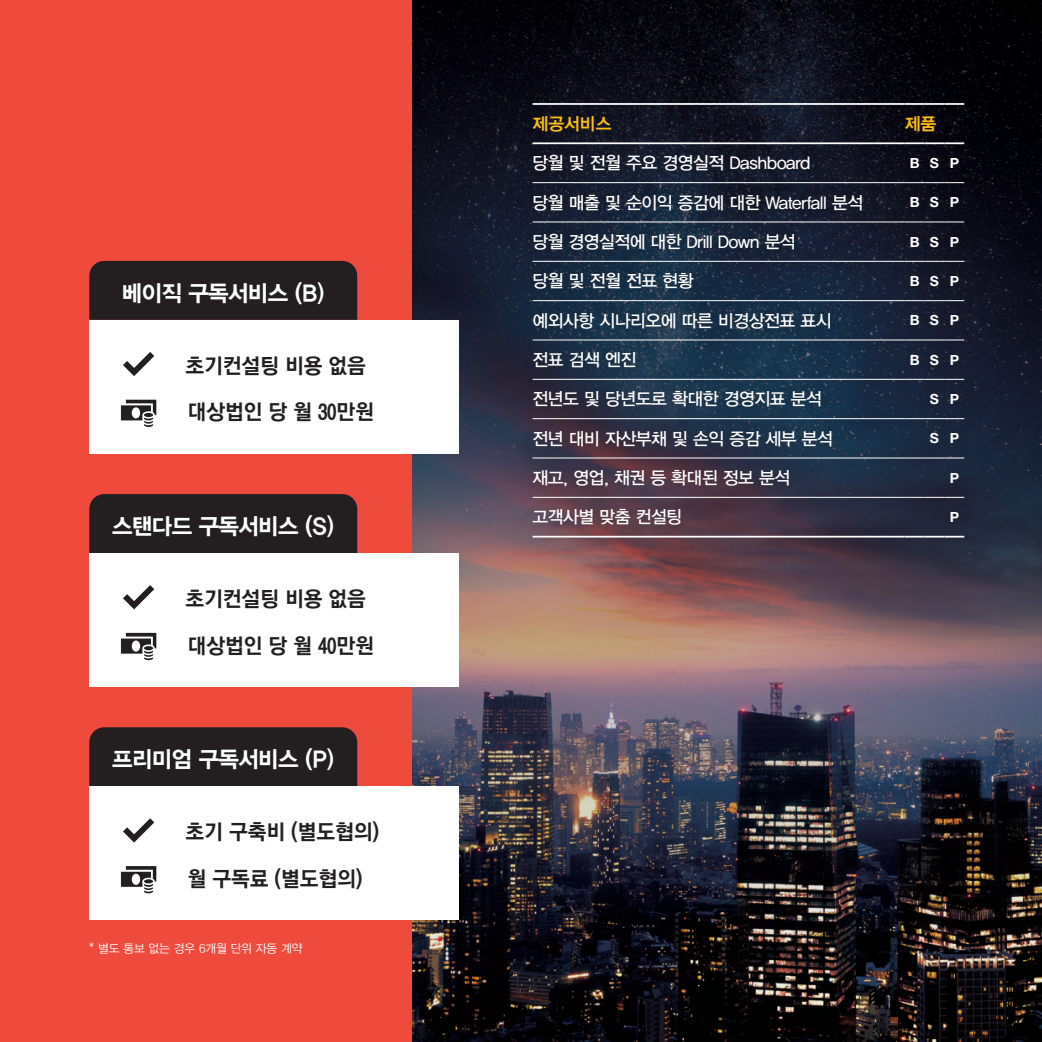
<style>
.page{position:relative;width:1042px;height:1042px;background:#fff}
.page>*{position:absolute;margin:0;border:0;box-sizing:border-box;transform-origin:0 0}
.t1{font:22.75px "YDVYGO35";letter-spacing:-.03em;color:#fff}
.t2{font:21px "YDVYGO550";letter-spacing:-.01em;color:#231f20}
.t3{font:17.5px "YDVYGO33";letter-spacing:-.025em;color:#fff}
.t4{font:17.5px "YDVYGO34";color:#fdbe12}
.t5{font:700 14px "Helvetica Neue";color:#fff}
.t6{font:11.9px "YDVYGO32";letter-spacing:-.01em;color:#fff}
</style>
<div class="page">
<div style="left:0;top:0;width:489px;height:1042px;background:#ef4b3d"></div>
<img style="left:412px;top:0;width:630px;height:1042px">
<div style="left:89px;top:261px;width:268px;height:59px;background:#231f20"></div>
<div style="left:89px;top:494px;width:268px;height:59px;background:#231f20"></div>
<div style="left:89px;top:727px;width:268px;height:59px;background:#231f20"></div>
<div style="left:89px;top:320px;width:370px;height:133px;background:#fff"></div>
<div style="left:89px;top:553px;width:370px;height:133px;background:#fff"></div>
<div style="left:89px;top:786px;width:370px;height:133px;background:#fff"></div>
<svg style="left:123px;top:352px;width:31px;height:24px"></svg>
<svg style="left:123px;top:585px;width:31px;height:24px"></svg>
<svg style="left:123px;top:818px;width:31px;height:24px"></svg>
<svg style="left:121px;top:400px;width:35px;height:27px"></svg>
<svg style="left:121px;top:633px;width:35px;height:27px"></svg>
<svg style="left:121px;top:866px;width:35px;height:27px"></svg>
<div style="left:524px;top:93px;width:448px;height:454px;background:#231f20;opacity:.4"></div>
<hr style="left:532px;top:103px;width:372px;height:2px;background:#fff">
<hr style="left:904px;top:103px;width:20px;height:2px;background:#fff">
<hr style="left:924px;top:103px;width:20px;height:2px;background:#fff">
<hr style="left:944px;top:103px;width:20px;height:2px;background:#fff">
<hr style="left:532px;top:142px;width:372px;height:2px;background:#fff">
<hr style="left:904px;top:142px;width:20px;height:2px;background:#fff">
<hr style="left:924px;top:142px;width:20px;height:2px;background:#fff">
<hr style="left:944px;top:142px;width:20px;height:2px;background:#fff">
<hr style="left:532px;top:536px;width:372px;height:1px;background:#fff">
<svg style="left:904px;top:536px;width:60px;height:1px"></svg>
<hr style="left:532px;top:182px;width:372px;height:1px;background:#fff">
<svg style="left:904px;top:182px;width:60px;height:1px"></svg>
<hr style="left:532px;top:221px;width:372px;height:1px;background:#fff">
<svg style="left:904px;top:221px;width:60px;height:1px"></svg>
<hr style="left:532px;top:261px;width:372px;height:1px;background:#fff">
<svg style="left:904px;top:261px;width:60px;height:1px"></svg>
<hr style="left:532px;top:300px;width:372px;height:1px;background:#fff">
<svg style="left:904px;top:300px;width:60px;height:1px"></svg>
<hr style="left:532px;top:339px;width:372px;height:1px;background:#fff">
<svg style="left:904px;top:339px;width:60px;height:1px"></svg>
<hr style="left:532px;top:379px;width:372px;height:1px;background:#fff">
<svg style="left:904px;top:379px;width:60px;height:1px"></svg>
<hr style="left:532px;top:418px;width:372px;height:1px;background:#fff">
<svg style="left:904px;top:418px;width:60px;height:1px"></svg>
<hr style="left:532px;top:457px;width:372px;height:1px;background:#fff">
<svg style="left:904px;top:457px;width:60px;height:1px"></svg>
<hr style="left:532px;top:497px;width:372px;height:1px;background:#fff">
<svg style="left:904px;top:497px;width:60px;height:1px"></svg>
<p class="t1" style="left:122px;top:278px;width:205px">베이직 구독서비스 (B)</p>
<p class="t2" style="left:186px;top:352px;width:182px">초기컨설팅 비용 없음</p>
<p class="t2" style="left:188px;top:398px;width:188px">대상법인 당 월 30만원</p>
<p class="t1" style="left:112px;top:511px;width:224px">스탠다드 구독서비스 (S)</p>
<p class="t2" style="left:186px;top:585px;width:182px">초기컨설팅 비용 없음</p>
<p class="t2" style="left:188px;top:631px;width:188px">대상법인 당 월 40만원</p>
<p class="t1" style="left:112px;top:744px;width:224px">프리미엄 구독서비스 (P)</p>
<p class="t2" style="left:186px;top:818px;width:195px">초기 구축비 (별도협의)</p>
<p class="t2" style="left:188px;top:864px;width:177px">월 구독료 (별도협의)</p>
<p class="t6" style="left:89px;top:940px;width:215px">* 별도 통보 없는 경우 6개월 단위 자동 계약</p>
<p class="t4" style="left:532px;top:112px;width:80px">제공서비스</p>
<p class="t4" style="left:904px;top:112px;width:33px">제품</p>
<p class="t3" style="left:532px;top:151px;width:279px">당월 및 전월 주요 경영실적 Dashboard</p>
<p class="t5" style="left:909px;top:154px;width:11px">B</p>
<p class="t5" style="left:930px;top:154px;width:11px">S</p>
<p class="t5" style="left:949px;top:154px;width:11px">P</p>
<p class="t3" style="left:532px;top:190px;width:332px">당월 매출 및 순이익 증감에 대한 Waterfall 분석</p>
<p class="t5" style="left:909px;top:194px;width:11px">B</p>
<p class="t5" style="left:930px;top:194px;width:11px">S</p>
<p class="t5" style="left:949px;top:194px;width:11px">P</p>
<p class="t3" style="left:532px;top:230px;width:265px">당월 경영실적에 대한 Drill Down 분석</p>
<p class="t5" style="left:909px;top:233px;width:11px">B</p>
<p class="t5" style="left:930px;top:233px;width:11px">S</p>
<p class="t5" style="left:949px;top:233px;width:11px">P</p>
<p class="t3" style="left:532px;top:269px;width:162px">당월 및 전월 전표 현황</p>
<p class="t5" style="left:909px;top:272px;width:11px">B</p>
<p class="t5" style="left:930px;top:272px;width:11px">S</p>
<p class="t5" style="left:949px;top:272px;width:11px">P</p>
<p class="t3" style="left:532px;top:308px;width:301px">예외사항 시나리오에 따른 비경상전표 표시</p>
<p class="t5" style="left:909px;top:312px;width:11px">B</p>
<p class="t5" style="left:930px;top:312px;width:11px">S</p>
<p class="t5" style="left:949px;top:312px;width:11px">P</p>
<p class="t3" style="left:532px;top:348px;width:105px">전표 검색 엔진</p>
<p class="t5" style="left:909px;top:351px;width:11px">B</p>
<p class="t5" style="left:930px;top:351px;width:11px">S</p>
<p class="t5" style="left:949px;top:351px;width:11px">P</p>
<p class="t3" style="left:532px;top:387px;width:291px">전년도 및 당년도로 확대한 경영지표 분석</p>
<p class="t5" style="left:930px;top:390px;width:11px">S</p>
<p class="t5" style="left:949px;top:390px;width:11px">P</p>
<p class="t3" style="left:532px;top:426px;width:302px">전년 대비 자산부채 및 손익 증감 세부 분석</p>
<p class="t5" style="left:930px;top:430px;width:11px">S</p>
<p class="t5" style="left:949px;top:430px;width:11px">P</p>
<p class="t3" style="left:532px;top:466px;width:259px">재고, 영업, 채권 등 확대된 정보 분석</p>
<p class="t5" style="left:949px;top:469px;width:11px">P</p>
<p class="t3" style="left:532px;top:505px;width:151px">고객사별 맞춤 컨설팅</p>
<p class="t5" style="left:949px;top:508px;width:11px">P</p>
</div>
